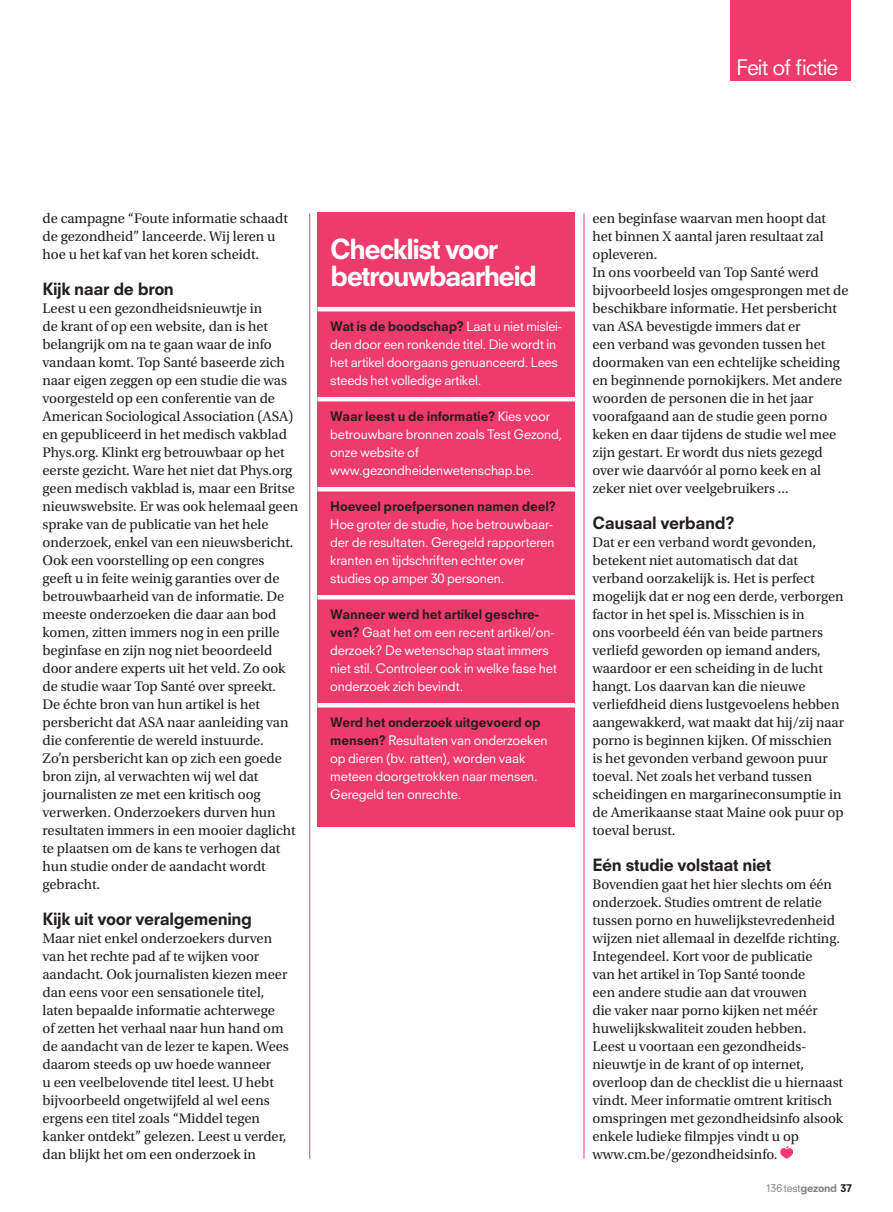
<style>
.page{position:relative;width:893px;height:1212px;background:#fff}
.page>*{position:absolute;margin:0;border:0;box-sizing:border-box;transform-origin:0 0}
.t1{font:800 27px/27px "Neuzeit SLT Std";letter-spacing:-.06em;color:#fff}
.t2{font:21px "Neuzeit SLT Std";letter-spacing:-.045em;color:#fff}
.t3{font:800 16.5px "Neuzeit SLT Std";letter-spacing:-.025em;color:#231f20}
.t4{font:14.55px/18px "Utopia Std";letter-spacing:-.005em;color:#231f20}
.t5{font:12.75px/18px "Neuzeit SLT Std";letter-spacing:-.01em;color:#fff}
.t6{font:800 12.75px "Neuzeit SLT Std";letter-spacing:-.01em;color:#231f20}
.t7{font:10.5px "Neuzeit SLT Std";letter-spacing:-.025em;color:#808285}
.s1{font-weight:800;color:#231f20}
.s2{font-weight:800}
</style>
<div class="page">
<hr style="left:309px;top:214px;width:1px;height:945px;background:#ef3b6b">
<svg style="left:780px;top:1146px;width:13px;height:13px"></svg>
<hr style="left:584px;top:214px;width:1px;height:945px;background:#ef3b6b">
<div style="left:730px;top:0;width:120px;height:81px;background:#ef3b6b"></div>
<div style="left:317px;top:213px;width:258px;height:614px;background:#ef3b6b"></div>
<hr style="left:317px;top:307px;width:258px;height:4px;background:#fff">
<hr style="left:317px;top:397px;width:258px;height:4px;background:#fff">
<hr style="left:317px;top:487px;width:258px;height:4px;background:#fff">
<hr style="left:317px;top:595px;width:258px;height:4px;background:#fff">
<hr style="left:317px;top:703px;width:258px;height:4px;background:#fff">
<h2 class="t2" style="left:736px;top:54px;width:103px">Feit of fictie</h2>
<p class="t4" style="left:43px;top:209px;width:247px">de campagne “Foute informatie schaadt de gezondheid” lanceerde. Wij leren u hoe u het kaf van het koren scheidt.</p>
<p class="t3" style="left:43px;top:278px;width:133px">Kijk naar de bron</p>
<p class="t4" style="left:43px;top:299px;width:257px">Leest u een gezondheidsnieuwtje in<br>de krant of op een website, dan is het belangrijk om na te gaan waar de info vandaan komt. Top Santé baseerde zich naar eigen zeggen op een studie die was voorgesteld op een conferentie van de American Sociological Association (ASA) en gepubliceerd in het medisch vakblad Phys.org. Klinkt erg betrouwbaar op het eerste gezicht. Ware het niet dat Phys.org geen medisch vakblad is, maar een Britse nieuwswebsite. Er was ook helemaal geen sprake van de publicatie van het hele onderzoek, enkel van een nieuwsbericht.<br>Ook een voorstelling op een congres<br>geeft u in feite weinig garanties over de betrouwbaarheid van de informatie. De meeste onderzoeken die daar aan bod komen, zitten immers nog in een prille beginfase en zijn nog niet beoordeeld door andere experts uit het veld. Zo ook de studie waar Top Santé over spreekt.<br>De échte bron van hun artikel is het persbericht dat ASA naar aanleiding van die conferentie de wereld instuurde.<br>Zo’n persbericht kan op zich een goede bron zijn, al verwachten wij wel dat journalisten ze met een kritisch oog verwerken. Onderzoekers durven hun resultaten immers in een mooier daglicht te plaatsen om de kans te verhogen dat hun studie onder de aandacht wordt gebracht.</p>
<p class="t3" style="left:43px;top:908px;width:211px">Kijk uit voor veralgemening</p>
<p class="t4" style="left:43px;top:929px;width:248px">Maar niet enkel onderzoekers durven van het rechte pad af te wijken voor aandacht. Ook journalisten kiezen meer dan eens voor een sensationele titel, laten bepaalde informatie achterwege of zetten het verhaal naar hun hand om de aandacht van de lezer te kapen. Wees daarom steeds op uw hoede wanneer<br>u een veelbelovende titel leest. U hebt bijvoorbeeld ongetwijfeld al wel eens ergens een titel zoals “Middel tegen kanker ontdekt” gelezen. Leest u verder, dan blijkt het om een onderzoek in</p>
<h1 class="t1" style="left:330px;top:235px;width:209px">Checklist voor betrouwbaarheid</h1>
<p class="t5" style="left:330px;top:317px;width:233px"><span class="s1">Wat is de boodschap?</span> Laat u niet mislei&shy;den door een ronkende titel. Die wordt in het artikel doorgaans genuanceerd. Lees steeds het volledige artikel.</p>
<p class="t5" style="left:330px;top:407px;width:234px"><span class="s1">Waar leest u de informatie?</span> Kies voor betrouwbare bronnen zoals Test Gezond, onze website of www.gezondheidenwetenschap.be.</p>
<p class="t6" style="left:330px;top:498px;width:227px">Hoeveel proefpersonen namen deel?</p>
<p class="t5" style="left:330px;top:515px;width:226px">Hoe groter de studie, hoe betrouwbaar&shy;der de resultaten. Geregeld rapporteren kranten en tijdschriften echter over studies op amper 30 personen.</p>
<p class="t5" style="left:330px;top:605px;width:228px"><span class="s1">Wanneer werd het artikel geschre&shy;ven?</span> Gaat het om een recent artikel/on&shy;derzoek? De wetenschap staat immers niet stil. Controleer ook in welke fase het onderzoek zich bevindt.</p>
<p class="t5" style="left:330px;top:713px;width:219px"><span class="s1">Werd het onderzoek uitgevoerd op mensen?</span> Resultaten van onderzoeken op dieren (bv. ratten), worden vaak meteen doorgetrokken naar mensen.<br>Geregeld ten onrechte.</p>
<p class="t4" style="left:592px;top:209px;width:258px">een beginfase waarvan men hoopt dat het binnen X aantal jaren resultaat zal opleveren.<br>In ons voorbeeld van Top Santé werd bijvoorbeeld losjes omgesprongen met de beschikbare informatie. Het persbericht van ASA bevestigde immers dat er<br>een verband was gevonden tussen het doormaken van een echtelijke scheiding en beginnende pornokijkers. Met andere woorden de personen die in het jaar voorafgaand aan de studie geen porno keken en daar tijdens de studie wel mee zijn gestart. Er wordt dus niets gezegd over wie daarvóór al porno keek en al zeker niet over veelgebruikers ...</p>
<p class="t3" style="left:592px;top:512px;width:144px">Causaal verband?</p>
<p class="t4" style="left:592px;top:533px;width:253px">Dat er een verband wordt gevonden, betekent niet automatisch dat dat verband oorzakelijk is. Het is perfect mogelijk dat er nog een derde, verborgen factor in het spel is. Misschien is in<br>ons voorbeeld één van beide partners verliefd geworden op iemand anders, waardoor er een scheiding in de lucht hangt. Los daarvan kan die nieuwe verliefdheid diens lustgevoelens hebben aangewakkerd, wat maakt dat hij/zij naar porno is beginnen kijken. Of misschien is het gevonden verband gewoon puur toeval. Net zoals het verband tussen scheidingen en margarineconsumptie in de Amerikaanse staat Maine ook puur op toeval berust.</p>
<p class="t3" style="left:592px;top:854px;width:180px">Eén studie volstaat niet</p>
<p class="t4" style="left:592px;top:875px;width:252px">Bovendien gaat het hier slechts om één onderzoek. Studies omtrent de relatie tussen porno en huwelijkstevredenheid wijzen niet allemaal in dezelfde richting.<br>Integendeel. Kort voor de publicatie<br>van het artikel in Top Santé toonde<br>een andere studie aan dat vrouwen<br>die vaker naar porno kijken net méér huwelijkskwaliteit zouden hebben.<br>Leest u voortaan een gezondheids&shy;nieuwtje in de krant of op internet, overloop dan de checklist die u hiernaast vindt. Meer informatie omtrent kritisch omspringen met gezondheidsinfo alsook enkele ludieke filmpjes vindt u op www.cm.be/gezondheidsinfo.</p>
<p class="t7" style="left:765px;top:1181px;width:88px">136 test<span class="s2">gezond</span> <span class="s1">37</span></p>
</div>
